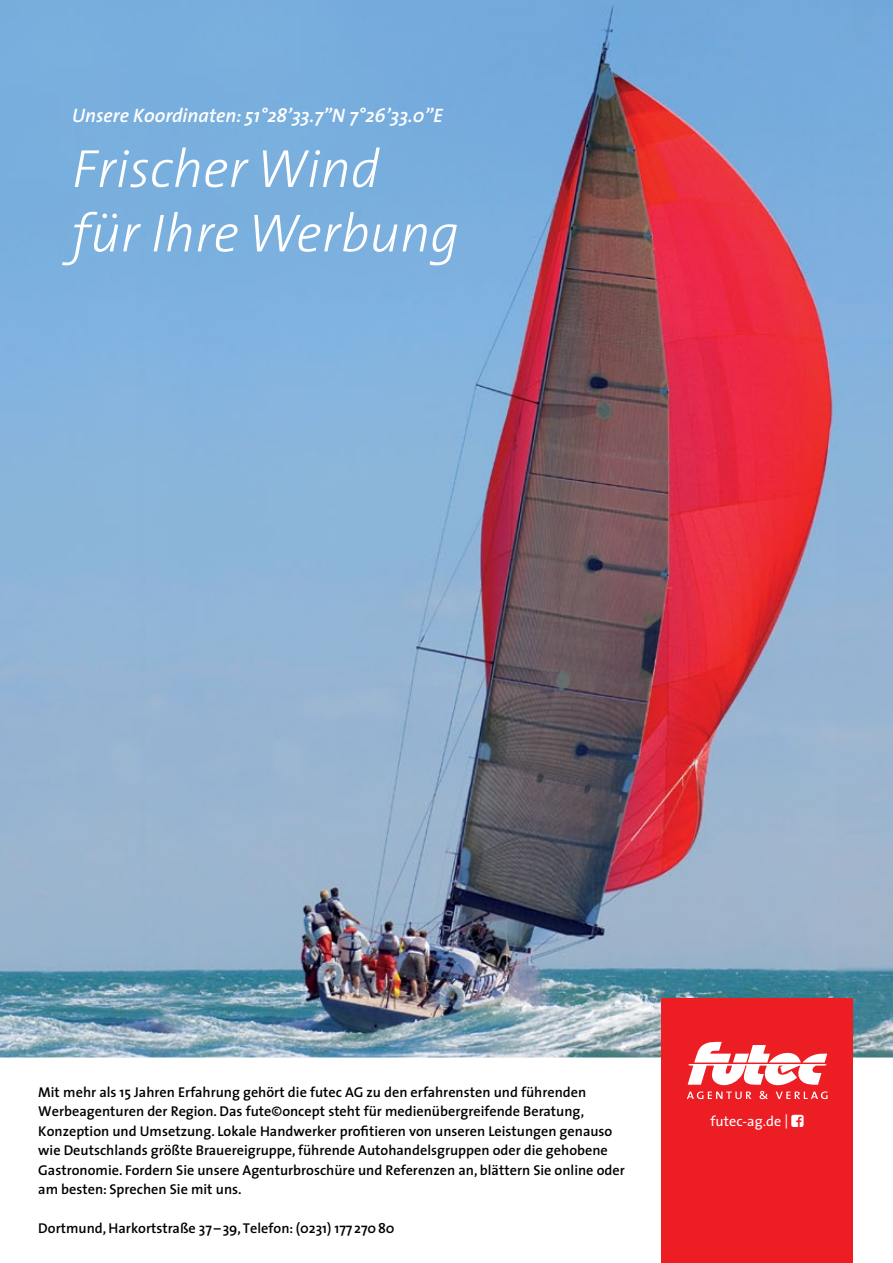
<style>
.page{position:relative;width:893px;height:1263px;background:#fff}
.page>*{position:absolute;margin:0;border:0;box-sizing:border-box;transform-origin:0 0}
.t1{font:italic 300 54px/64.5px "The Sans 3";color:#fff}
.t2{font:italic 600 19.5px "The Sans 6";color:#fff}
.t3{font:600 14.25px/19.5px "The Sans 6";color:#000}
.t4{font:14.25px "The Sans 5";color:#fff}
</style>
<div class="page">
<img style="left:0;top:0;width:893px;height:1057px">
<div style="left:661px;top:998px;width:192px;height:265px;background:#ed1d24"></div>
<svg style="left:687px;top:1041px;width:140px;height:59px"></svg>
<h2 class="t2" style="left:72px;top:100px;width:372px">Unsere Koordinaten: 51°28’33.7”N 7°26’33.0”E</h2>
<h1 class="t1" style="left:72px;top:135px;width:389px">Frischer Wind für Ihre Werbung</h1>
<p class="t3" style="left:38px;top:1082px;width:588px">Mit mehr als 15 Jahren Erfahrung gehört die futec AG zu den erfahrensten und führenden Werbeagenturen der Region. Das fute©oncept steht für medienübergreifende Beratung, Konzeption und Umsetzung. Lokale Handwerker profitieren von unseren Leistungen genauso wie Deutschlands größte Brauereigruppe, führende Autohandelsgruppen oder die gehobene Gastronomie. Fordern Sie unsere Agenturbroschüre und Referenzen an, blättern Sie online oder am besten: Sprechen Sie mit uns.</p>
<p class="t3" style="left:38px;top:1218px;width:358px">Dortmund, Harkortstraße 37–39, Telefon: (0231) 177 27080</p>
<p class="t4" style="left:711px;top:1109px;width:79px">futec-ag.de |</p>
</div>
